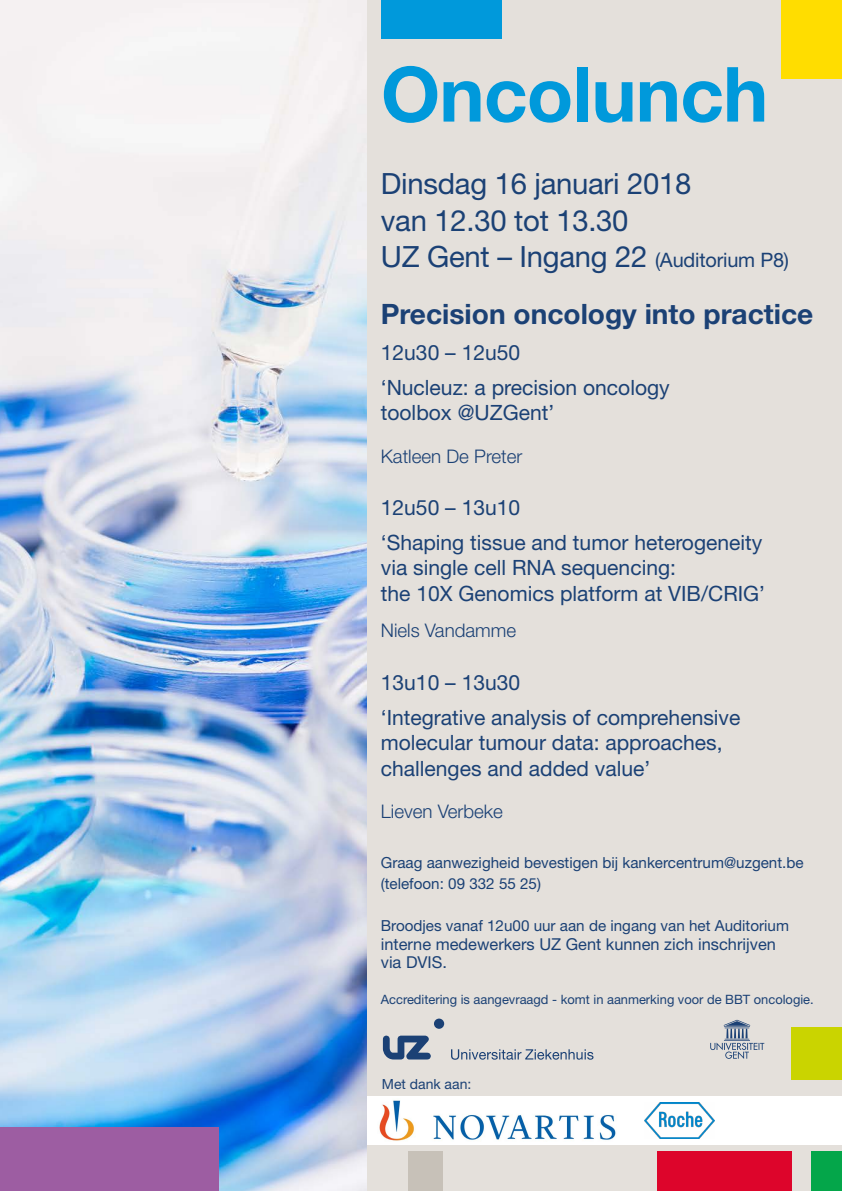
<style>
.page{position:relative;width:842px;height:1191px;background:#fff}
.page>*{position:absolute;margin:0;border:0;box-sizing:border-box;transform-origin:0 0}
.t1{font:700 76.1px "Helvetica Neue LT Std";letter-spacing:-.01em;color:#0099db}
.t2{font:29.3px/36.3px "Helvetica Neue LT Std";letter-spacing:-.01em;color:#1b4175}
.t3{font:700 28.1px "Helvetica Neue LT Std";color:#1b4175}
.t4{font:21.1px/35.3px "Helvetica Neue LT Std";color:#1b4175}
.t5{font:300 18.7px "Helvetica Neue LT Std";color:#1b4175}
.t6{font:16.4px/18.7px "Helvetica Neue LT Std";color:#1b4175}
.t7{font:15.2px/21.1px "Helvetica Neue LT Std";color:#1b4175}
.t8{font:14px "Helvetica Neue LT Std";color:#1b4175}
.t9{font:12.9px "Helvetica Neue LT Std";color:#1b4175}
.s1{font-size:19.9px}
</style>
<div class="page">
<div style="left:367px;top:0;width:475px;height:1191px;background:#e4e0db"></div>
<div style="left:782px;top:0;width:60px;height:79px;background:#fd0"></div>
<div style="left:792px;top:1026px;width:50px;height:53px;background:#cad400"></div>
<div style="left:812px;top:1151px;width:30px;height:40px;background:#04a64a"></div>
<div style="left:381px;top:0;width:120px;height:38px;background:#0099db"></div>
<div style="left:658px;top:1151px;width:134px;height:40px;background:#dd052b"></div>
<div style="left:408px;top:1151px;width:34px;height:40px;background:#c7c1b8"></div>
<img style="left:0;top:0;width:367px;height:1191px">
<div style="left:0;top:1127px;width:219px;height:64px;background:#9d5da2"></div>
<div style="left:434px;top:1018px;width:10px;height:10px;background:#1b4175;border-radius:50%"></div>
<svg style="left:383px;top:1035px;width:48px;height:24px"></svg>
<svg style="left:451px;top:1049px;width:142px;height:10px"></svg>
<svg style="left:710px;top:1019px;width:54px;height:40px"></svg>
<div style="left:367px;top:1096px;width:475px;height:48px;background:#fff"></div>
<img style="left:379px;top:1100px;width:237px;height:41px">
<img style="left:645px;top:1102px;width:70px;height:36px">
<h1 class="t1" style="left:381px;top:47px;width:389px">Oncolunch</h1>
<h2 class="t2" style="left:381px;top:165px;width:410px">Dinsdag 16 januari 2018<br>van 12.30 tot 13.30<br>UZ Gent – Ingang 22 <span class="s1">(Auditorium P8)</span></h2>
<h3 class="t3" style="left:381px;top:297px;width:434px">Precision oncology into practice</h3>
<p class="t4" style="left:381px;top:334px;width:290px">12u30 – 12u50<br>‘Nucleuz: a precision oncology</p>
<p class="t4" style="left:381px;top:395px;width:175px">toolbox @UZGent’</p>
<p class="t5" style="left:381px;top:444px;width:143px">Katleen De Preter</p>
<p class="t4" style="left:381px;top:489px;width:383px">12u50 – 13u10<br>‘Shaping tissue and tumor heterogeneity</p>
<p class="t4" style="left:381px;top:555px;width:386px;line-height:25.3px">via single cell RNA sequencing:<br>the 10X Genomics platform at VIB/CRIG’</p>
<p class="t5" style="left:381px;top:619px;width:137px">Niels Vandamme</p>
<p class="t4" style="left:381px;top:664px;width:361px">13u10 – 13u30<br>‘Integrative analysis of comprehensive</p>
<p class="t4" style="left:381px;top:729px;width:343px;line-height:25.3px">molecular tumour data: approaches, challenges and added value’</p>
<p class="t5" style="left:381px;top:799px;width:124px">Lieven Verbeke</p>
<p class="t7" style="left:381px;top:851px;width:424px">Graag aanwezigheid bevestigen bij kankercentrum@uzgent.be (telefoon: 09 332 55 25)</p>
<p class="t7" style="left:381px;top:914px;width:410px">Broodjes vanaf 12u00 uur aan de ingang van het Auditorium</p>
<p class="t6" style="left:381px;top:934px;width:397px">interne medewerkers UZ Gent kunnen zich inschrijven via DVIS.</p>
<p class="t9" style="left:381px;top:991px;width:434px">Accreditering is aangevraagd - komt in aanmerking voor de BBT oncologie.</p>
<p class="t8" style="left:382px;top:1076px;width:91px">Met dank aan:</p>
</div>
